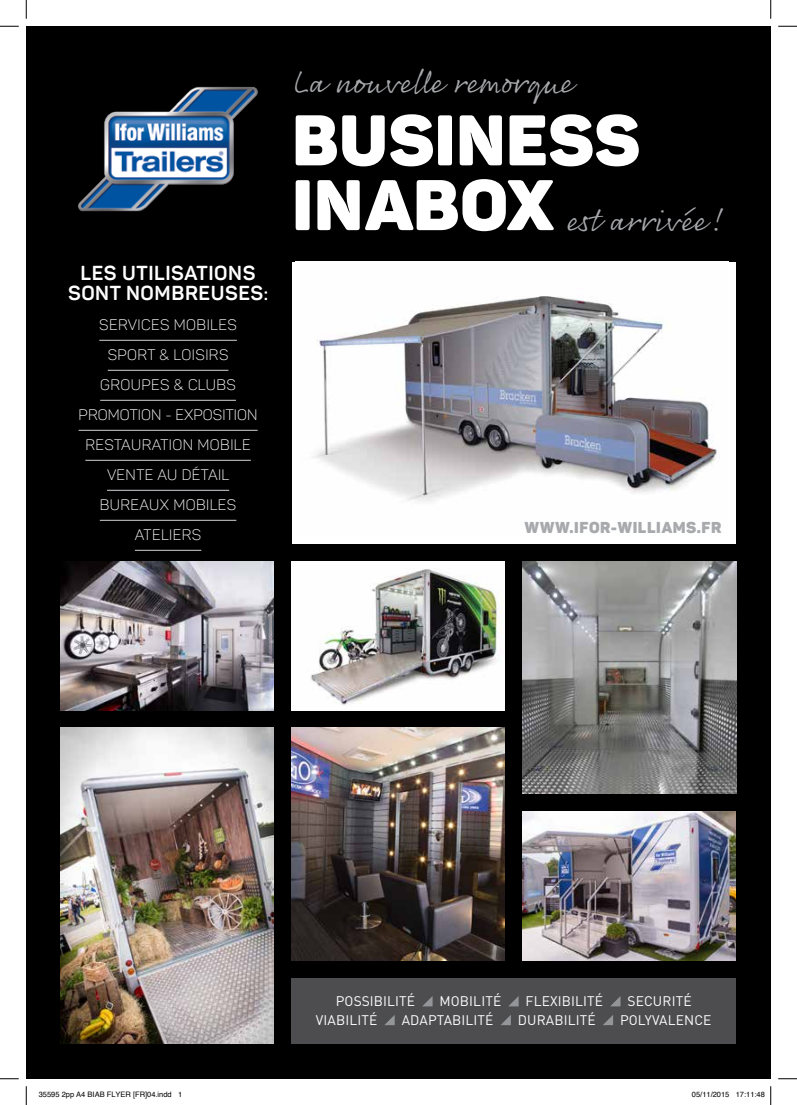
<style>
.page{position:relative;width:797px;height:1105px;background:#fff}
.page>*{position:absolute;margin:0;border:0;box-sizing:border-box;transform-origin:0 0}
.t1{font:900 70.38px "Panton";letter-spacing:.01em;color:#fff}
.t2{font:32.62px "Rollerscript Smooth";color:#a7a9ac}
.t3{font:700 20px/20px "Panton";letter-spacing:.03em;color:#fff;text-align:center}
.t4{font:900 15.62px "Panton";letter-spacing:.04em;color:#a7a9ac}
.t5{font:300 15px/30px "Panton";letter-spacing:.03em;color:#fff;text-align:center}
.t6{font:13.75px "DIN Pro";letter-spacing:.01em;color:#fff}
.t7{font:7.5px "Helvetica";color:#000}
.s1{font-size:17.5px}
.s2{font-family:"Panton";font-weight:900;font-size:70.38px;color:#fff}
</style>
<div class="page">
<div style="left:26px;top:26px;width:744px;height:1053px;background:#000"></div>
<img style="left:78px;top:86px;width:180px;height:126px">
<hr style="left:99px;top:340px;width:138px;height:1px;background:#a7a9ac">
<hr style="left:108px;top:370px;width:120px;height:1px;background:#a7a9ac">
<hr style="left:100px;top:400px;width:136px;height:1px;background:#a7a9ac">
<hr style="left:79px;top:430px;width:178px;height:1px;background:#a7a9ac">
<hr style="left:85px;top:460px;width:166px;height:1px;background:#a7a9ac">
<hr style="left:107px;top:490px;width:122px;height:1px;background:#a7a9ac">
<hr style="left:100px;top:520px;width:136px;height:1px;background:#a7a9ac">
<hr style="left:135px;top:550px;width:66px;height:1px;background:#a7a9ac">
<img style="left:291px;top:561px;width:214px;height:149px">
<img style="left:60px;top:561px;width:214px;height:149px">
<img style="left:291px;top:728px;width:214px;height:232px">
<img style="left:522px;top:811px;width:213px;height:149px">
<img style="left:60px;top:728px;width:214px;height:315px">
<img style="left:522px;top:561px;width:214px;height:232px">
<div style="left:291px;top:978px;width:445px;height:65px;background:#4d4d4f"></div>
<svg style="left:423px;top:997px;width:9px;height:9px"></svg>
<svg style="left:509px;top:997px;width:9px;height:9px"></svg>
<svg style="left:611px;top:997px;width:9px;height:9px"></svg>
<svg style="left:385px;top:1015px;width:10px;height:10px"></svg>
<svg style="left:501px;top:1015px;width:10px;height:10px"></svg>
<svg style="left:603px;top:1015px;width:10px;height:10px"></svg>
<div style="left:292px;top:262px;width:443px;height:282px;background:#fff"></div>
<img style="left:313px;top:296px;width:404px;height:206px">
<svg style="left:0;top:25px;width:19px;height:2px"></svg>
<svg style="left:778px;top:25px;width:19px;height:2px"></svg>
<svg style="left:0;top:1078px;width:19px;height:1px"></svg>
<svg style="left:778px;top:1078px;width:19px;height:1px"></svg>
<svg style="left:25px;top:0;width:2px;height:19px"></svg>
<svg style="left:25px;top:1086px;width:2px;height:19px"></svg>
<svg style="left:770px;top:0;width:1px;height:19px"></svg>
<svg style="left:770px;top:1086px;width:1px;height:19px"></svg>
<h2 class="t2" style="left:294px;top:62px;width:285px">La nouvelle remorque</h2>
<h3 class="t3" style="left:68px;top:263px;width:201px">LES UTILISATIONS<br>SONT NOMBREUSES<span class="s1">:</span></h3>
<p class="t5" style="left:79px;top:310px;width:180px">SERVICES MOBILES<br>SPORT &amp; LOISIRS<br>GROUPES &amp; CLUBS<br>PROMOTION - EXPOSITION<br>RESTAURATION MOBILE<br>VENTE AU DÉTAIL<br>BUREAUX MOBILES<br>ATELIERS</p>
<h1 class="t1" style="left:292px;top:96px;width:349px">BUSINESS</h1>
<h2 class="t2" style="left:292px;top:200px;width:435px"><span class="s2">INABOX</span> est arrivée!</h2>
<p class="t4" style="left:524px;top:517px;width:198px">WWW.IFOR-WILLIAMS.FR</p>
<p class="t6" style="left:336px;top:992px;width:81px">POSSIBILITÉ</p>
<p class="t6" style="left:439px;top:992px;width:63px">MOBILITÉ</p>
<p class="t6" style="left:525px;top:992px;width:79px">FLEXIBILITÉ</p>
<p class="t6" style="left:627px;top:992px;width:66px">SECURITÉ</p>
<p class="t6" style="left:316px;top:1011px;width:63px">VIABILITÉ</p>
<p class="t6" style="left:401px;top:1011px;width:93px">ADAPTABILITÉ</p>
<p class="t6" style="left:518px;top:1011px;width:79px">DURABILITÉ</p>
<p class="t6" style="left:620px;top:1011px;width:93px">POLYVALENCE</p>
<p class="t7" style="left:39px;top:1090px;width:145px">35595 2pp A4 BIAB FLYER [FR]04.indd 1</p>
<p class="t7" style="left:692px;top:1090px;width:74px">05/11/2015 17:11:48</p>
</div>
